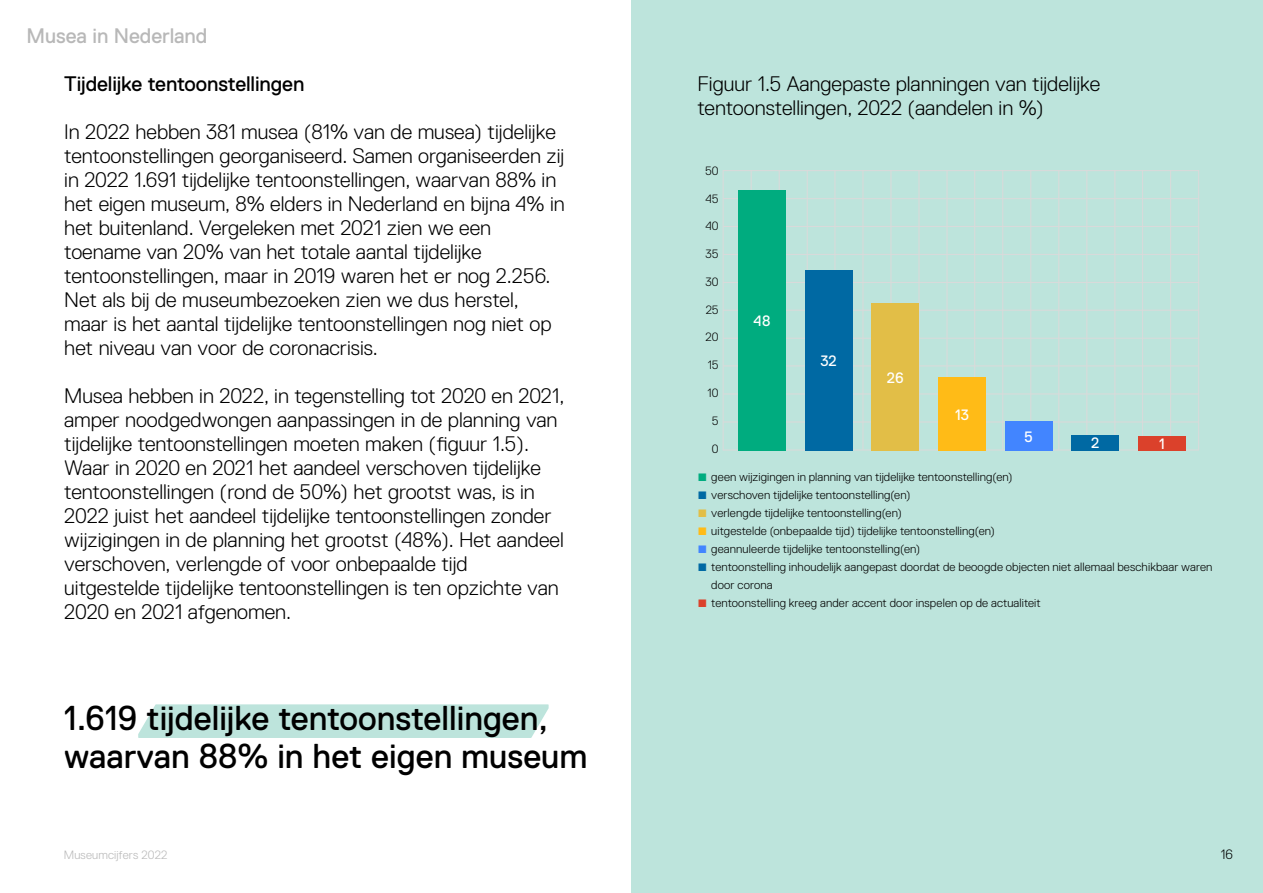
<style>
.page{position:relative;width:1263px;height:893px;background:#fff}
.page>*{position:absolute;margin:0;border:0;box-sizing:border-box;transform-origin:0 0}
.t1{font:34.5px/39px "Replica Std";color:#000}
.t2{font:300 21px/24px "Replica Std";color:#000}
.t3{font:21px "Replica Std";letter-spacing:-.005em;color:#000}
.t4{font:21px "Replica Std";letter-spacing:-.005em;color:#b8b8b8}
.t5{font:15px "Replica Std";letter-spacing:-.005em;color:#fff}
.t6{font:300 13.5px "Replica Std";color:#000}
.t7{font:300 12px/18px "Replica Std";letter-spacing:.01em;color:#000}
.t8{font:300 12px "Replica Std";letter-spacing:.01em;color:#b8b8b8}
.s1{font-size:15px;color:#00ac7f}
.s2{font-size:15px;color:#0069a3}
.s3{font-size:15px;color:#e2be47}
.s4{font-size:15px;color:#ffbb17}
.s5{font-size:15px;color:#4285ff}
.s6{font-size:15px;color:#db412b}
</style>
<div class="page">
<div style="left:631px;top:0;width:632px;height:893px;background:#bde4dc"></div>
<hr style="left:723px;top:393px;width:476px;height:1px;background:#dadada">
<hr style="left:723px;top:310px;width:476px;height:1px;background:#dadada">
<hr style="left:723px;top:226px;width:476px;height:1px;background:#dadada">
<hr style="left:723px;top:282px;width:476px;height:1px;background:#dadada">
<hr style="left:723px;top:198px;width:476px;height:1px;background:#dadada">
<hr style="left:723px;top:421px;width:476px;height:1px;background:#dadada">
<hr style="left:723px;top:338px;width:476px;height:1px;background:#dadada">
<hr style="left:723px;top:365px;width:476px;height:1px;background:#dadada">
<hr style="left:723px;top:254px;width:476px;height:1px;background:#dadada">
<hr style="left:723px;top:170px;width:476px;height:1px;background:#dadada">
<hr style="left:723px;top:449px;width:476px;height:2px;background:#dadada">
<hr style="left:918px;top:170px;width:1px;height:280px;background:#dadada">
<hr style="left:779px;top:170px;width:1px;height:280px;background:#dadada">
<hr style="left:1086px;top:170px;width:1px;height:280px;background:#dadada">
<hr style="left:1002px;top:170px;width:1px;height:280px;background:#dadada">
<hr style="left:862px;top:170px;width:1px;height:280px;background:#dadada">
<hr style="left:1170px;top:170px;width:1px;height:280px;background:#dadada">
<hr style="left:890px;top:170px;width:1px;height:280px;background:#dadada">
<hr style="left:751px;top:170px;width:1px;height:280px;background:#dadada">
<hr style="left:1058px;top:170px;width:1px;height:280px;background:#dadada">
<hr style="left:974px;top:170px;width:1px;height:280px;background:#dadada">
<hr style="left:834px;top:170px;width:1px;height:280px;background:#dadada">
<hr style="left:1142px;top:170px;width:1px;height:280px;background:#dadada">
<hr style="left:946px;top:170px;width:1px;height:280px;background:#dadada">
<hr style="left:807px;top:170px;width:1px;height:280px;background:#dadada">
<hr style="left:1114px;top:170px;width:1px;height:280px;background:#dadada">
<hr style="left:1030px;top:170px;width:1px;height:280px;background:#dadada">
<hr style="left:1198px;top:170px;width:1px;height:280px;background:#dadada">
<hr style="left:723px;top:170px;width:1px;height:281px;background:#dadada">
<div style="left:738px;top:190px;width:48px;height:261px;background:#00ac7f"></div>
<div style="left:805px;top:270px;width:48px;height:181px;background:#0069a3"></div>
<div style="left:871px;top:303px;width:48px;height:148px;background:#e2be47"></div>
<div style="left:938px;top:377px;width:48px;height:74px;background:#ffbb17"></div>
<div style="left:1005px;top:421px;width:48px;height:30px;background:#4285ff"></div>
<div style="left:1071px;top:435px;width:48px;height:16px;background:#0069a3"></div>
<div style="left:1138px;top:436px;width:48px;height:15px;background:#db412b"></div>
<div style="left:138px;top:704px;width:411px;height:34px;background:#bde4dc"></div>
<p class="t4" style="left:27px;top:24px;width:182px">Musea in Nederland</p>
<p class="t3" style="left:64px;top:72px;width:242px">Tijdelijke tentoonstellingen</p>
<p class="t2" style="left:64px;top:119px;width:502px">In 2022 hebben 381 musea (81% van de musea) tijdelijke tentoonstellingen georganiseerd. Samen organiseerden zij in 2022 1.691 tijdelijke tentoonstellingen, waarvan 88% in het eigen museum, 8% elders in Nederland en bijna 4% in het buitenland. Vergeleken met 2021 zien we een toename van 20% van het totale aantal tijdelijke tentoonstellingen, maar in 2019 waren het er nog 2.256.<br>Net als bij de museumbezoeken zien we dus herstel, maar is het aantal tijdelijke tentoonstellingen nog niet op het niveau van voor de coronacrisis.</p>
<p class="t2" style="left:64px;top:383px;width:502px">Musea hebben in 2022, in tegenstelling tot 2020 en 2021, amper noodgedwongen aanpassingen in de planning van tijdelijke tentoonstellingen moeten maken (figuur 1.5).<br>Waar in 2020 en 2021 het aandeel verschoven tijdelijke tentoonstellingen (rond de 50%) het grootst was, is in 2022 juist het aandeel tijdelijke tentoonstellingen zonder wijzigingen in de planning het grootst (48%). Het aandeel verschoven, verlengde of voor onbepaalde tijd uitgestelde tijdelijke tentoonstellingen is ten opzichte van 2020 en 2021 afgenomen.</p>
<h1 class="t1" style="left:64px;top:698px;width:525px">1.619 tijdelijke tentoonstellingen, waarvan 88% in het eigen museum</h1>
<p class="t2" style="left:697px;top:71px;width:404px">Figuur 1.5 Aangepaste planningen van tijdelijke tentoonstellingen, 2022 (aandelen in %)</p>
<p class="t7" style="left:705px;top:162px;width:15px">50</p>
<p class="t7" style="left:705px;top:190px;width:15px">45</p>
<p class="t7" style="left:705px;top:217px;width:15px">40</p>
<p class="t7" style="left:705px;top:245px;width:15px">35</p>
<p class="t7" style="left:705px;top:273px;width:15px">30</p>
<p class="t7" style="left:706px;top:301px;width:14px">25</p>
<p class="t7" style="left:705px;top:328px;width:15px">20</p>
<p class="t7" style="left:708px;top:356px;width:12px">15</p>
<p class="t7" style="left:707px;top:384px;width:13px">10</p>
<p class="t7" style="left:712px;top:412px;width:8px">5</p>
<p class="t7" style="left:712px;top:439px;width:8px">0</p>
<p class="t7" style="left:697px;top:467px;width:317px"><span class="s1">•</span> geen wijzigingen in planning van tijdelijke tentoonstelling(en)</p>
<p class="t7" style="left:697px;top:485px;width:215px"><span class="s2">•</span> verschoven tijdelijke tentoonstelling(en)</p>
<p class="t7" style="left:697px;top:503px;width:206px"><span class="s3">•</span> verlengde tijdelijke tentoonstelling(en)</p>
<p class="t7" style="left:697px;top:521px;width:299px"><span class="s4">•</span> uitgestelde (onbepaalde tijd) tijdelijke tentoonstelling(en)</p>
<p class="t7" style="left:697px;top:539px;width:224px"><span class="s5">•</span> geannuleerde tijdelijke tentoonstelling(en)</p>
<p class="t7" style="left:711px;top:557px;width:503px;text-indent:-14px"><span class="s2">•</span> tentoonstelling inhoudelijk aangepast doordat de beoogde objecten niet allemaal beschikbaar waren door corona</p>
<p class="t7" style="left:697px;top:593px;width:345px"><span class="s6">•</span> tentoonstelling kreeg ander accent door inspelen op de actualiteit</p>
<p class="t5" style="left:754px;top:313px;width:18px">48</p>
<p class="t5" style="left:820px;top:352px;width:18px">32</p>
<p class="t5" style="left:887px;top:369px;width:18px">26</p>
<p class="t5" style="left:955px;top:406px;width:15px">13</p>
<p class="t5" style="left:1024px;top:428px;width:10px">5</p>
<p class="t5" style="left:1091px;top:435px;width:10px">2</p>
<p class="t5" style="left:1159px;top:436px;width:7px">1</p>
<p class="t8" style="left:64px;top:848px;width:105px">Museumcijfers 2022</p>
<p class="t6" style="left:1221px;top:846px;width:14px">16</p>
</div>
